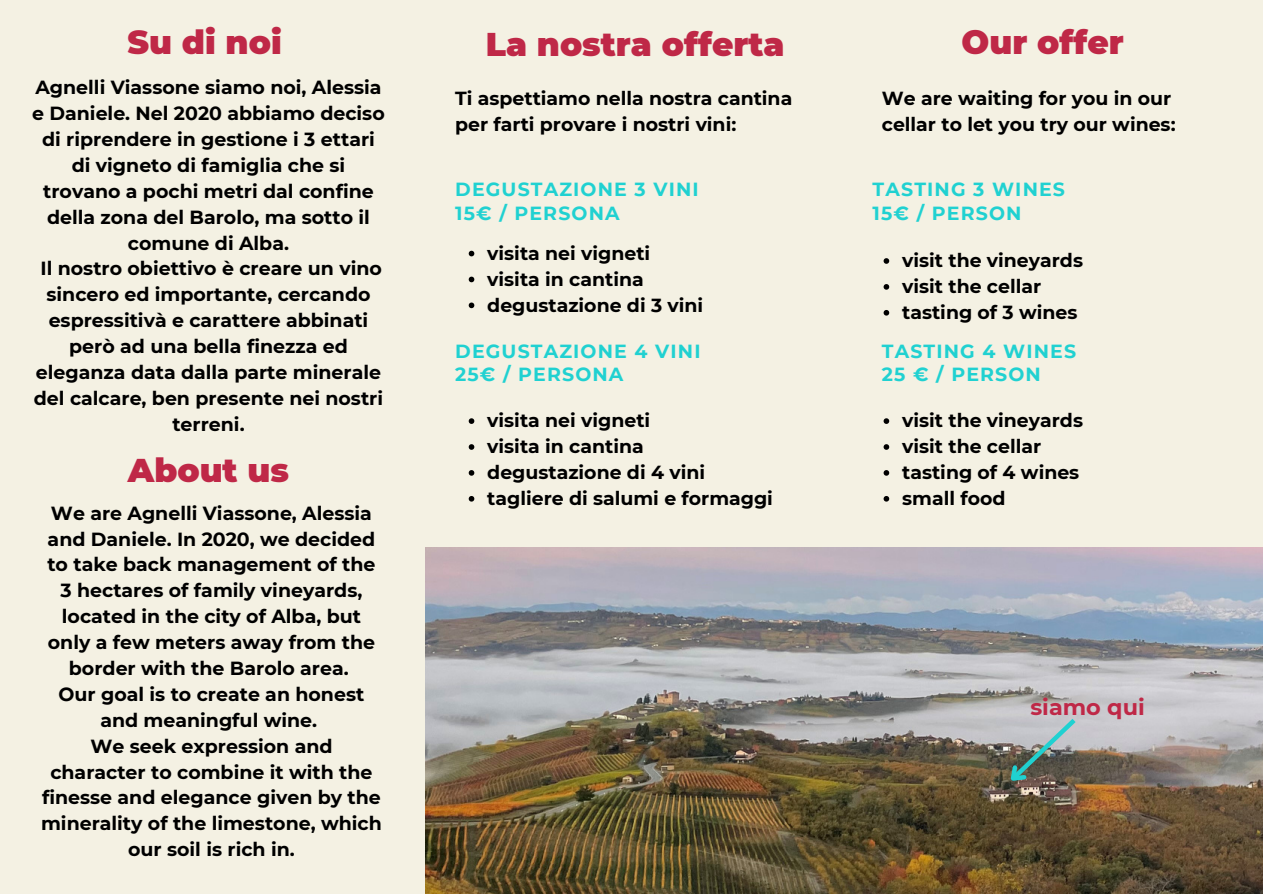
<style>
.page{position:relative;width:1263px;height:894px;background:#fff}
.page>*{position:absolute;margin:0;border:0;box-sizing:border-box;transform-origin:0 0}
.t1{font:900 32.85px "Montserrat";color:#bf2847}
.t2{font:700 22.35px "Montserrat";color:#bf2847}
.t3{font:700 18.9px/25.8px "Montserrat";color:#000}
.t4{font:700 18.9px/23.7px "Montserrat";letter-spacing:.06em;color:#20d1d1}
</style>
<div class="page">
<div style="left:0;top:0;width:1263px;height:893px;background:#f4f1e3"></div>
<img style="left:425px;top:547px;width:838px;height:346px">
<img style="left:999px;top:713px;width:81px;height:80px">
<svg style="left:469px;top:251px;width:5px;height:5px"></svg>
<svg style="left:469px;top:276px;width:5px;height:6px"></svg>
<svg style="left:469px;top:302px;width:5px;height:6px"></svg>
<svg style="left:469px;top:418px;width:5px;height:6px"></svg>
<svg style="left:469px;top:444px;width:5px;height:5px"></svg>
<svg style="left:469px;top:470px;width:5px;height:5px"></svg>
<svg style="left:469px;top:496px;width:5px;height:5px"></svg>
<svg style="left:884px;top:258px;width:5px;height:6px"></svg>
<svg style="left:884px;top:284px;width:5px;height:5px"></svg>
<svg style="left:884px;top:310px;width:5px;height:5px"></svg>
<svg style="left:884px;top:418px;width:5px;height:6px"></svg>
<svg style="left:884px;top:444px;width:5px;height:5px"></svg>
<svg style="left:884px;top:470px;width:5px;height:5px"></svg>
<svg style="left:884px;top:496px;width:5px;height:5px"></svg>
<h4 class="t1" style="left:127px;top:22px;width:156px">Su di noi</h4>
<h3 class="t3" style="left:32px;top:74px;width:354px;text-align:center">Agnelli Viassone siamo noi, Alessia e Daniele. Nel 2020 abbiamo deciso di riprendere in gestione i 3 ettari di vigneto di famiglia che si trovano a pochi metri dal confine della zona del Barolo, ma sotto il comune di Alba.<br>Il nostro obiettivo è creare un vino sincero ed importante, cercando espressitivà e carattere abbinati però ad una bella finezza ed eleganza data dalla parte minerale del calcare, ben presente nei nostri terreni.</h3>
<h3 class="t1" style="left:128px;top:450px;width:163px">About us</h3>
<p class="t3" style="left:41px;top:499px;width:342px;text-align:center">We are Agnelli Viassone, Alessia and Daniele. In 2020, we decided to take back management of the<br>3 hectares of family vineyards, located in the city of Alba, but only a few meters away from the border with the Barolo area.<br>Our goal is to create an honest and meaningful wine.<br>We seek expression and character to combine it with the finesse and elegance given by the minerality of the limestone, which our soil is rich in.</p>
<h1 class="t1" style="left:486px;top:25px;width:300px">La nostra offerta</h1>
<h1 class="t3" style="left:455px;top:86px;width:339px">Ti aspettiamo nella nostra cantina per farti provare i nostri vini:</h1>
<h1 class="t4" style="left:455px;top:177px;width:245px">DEGUSTAZIONE 3 VINI<br>15€ / PERSONA</h1>
<h4 class="t3" style="left:487px;top:240px;width:164px">visita nei vigneti</h4>
<h4 class="t3" style="left:487px;top:266px;width:158px">visita in cantina</h4>
<h4 class="t3" style="left:487px;top:292px;width:217px">degustazione di 3 vini</h4>
<p class="t4" style="left:455px;top:339px;width:247px">DEGUSTAZIONE 4 VINI<br>25€ / PERSONA</p>
<p class="t3" style="left:487px;top:407px;width:164px">visita nei vigneti</p>
<h3 class="t3" style="left:487px;top:433px;width:158px">visita in cantina</h3>
<h3 class="t3" style="left:487px;top:459px;width:219px">degustazione di 4 vini</h3>
<p class="t3" style="left:487px;top:485px;width:287px">tagliere di salumi e formaggi</p>
<p class="t1" style="left:962px;top:22px;width:164px">Our offer</p>
<p class="t3" style="left:882px;top:86px;width:295px">We are waiting for you in our cellar to let you try our wines:</p>
<p class="t4" style="left:873px;top:177px;width:194px">TASTING 3 WINES<br>15€ / PERSON</p>
<p class="t3" style="left:902px;top:247px;width:182px">visit the vineyards</p>
<p class="t3" style="left:902px;top:273px;width:140px">visit the cellar</p>
<p class="t3" style="left:902px;top:299px;width:177px">tasting of 3 wines</p>
<p class="t4" style="left:882px;top:339px;width:196px">TASTING 4 WINES<br>25 € / PERSON</p>
<p class="t3" style="left:902px;top:407px;width:182px">visit the vineyards</p>
<p class="t3" style="left:902px;top:433px;width:140px">visit the cellar</p>
<p class="t3" style="left:902px;top:459px;width:179px">tasting of 4 wines</p>
<h1 class="t3" style="left:902px;top:485px;width:105px">small food</h1>
<p class="t2" style="left:1030px;top:693px;width:116px">siamo qui</p>
</div>
